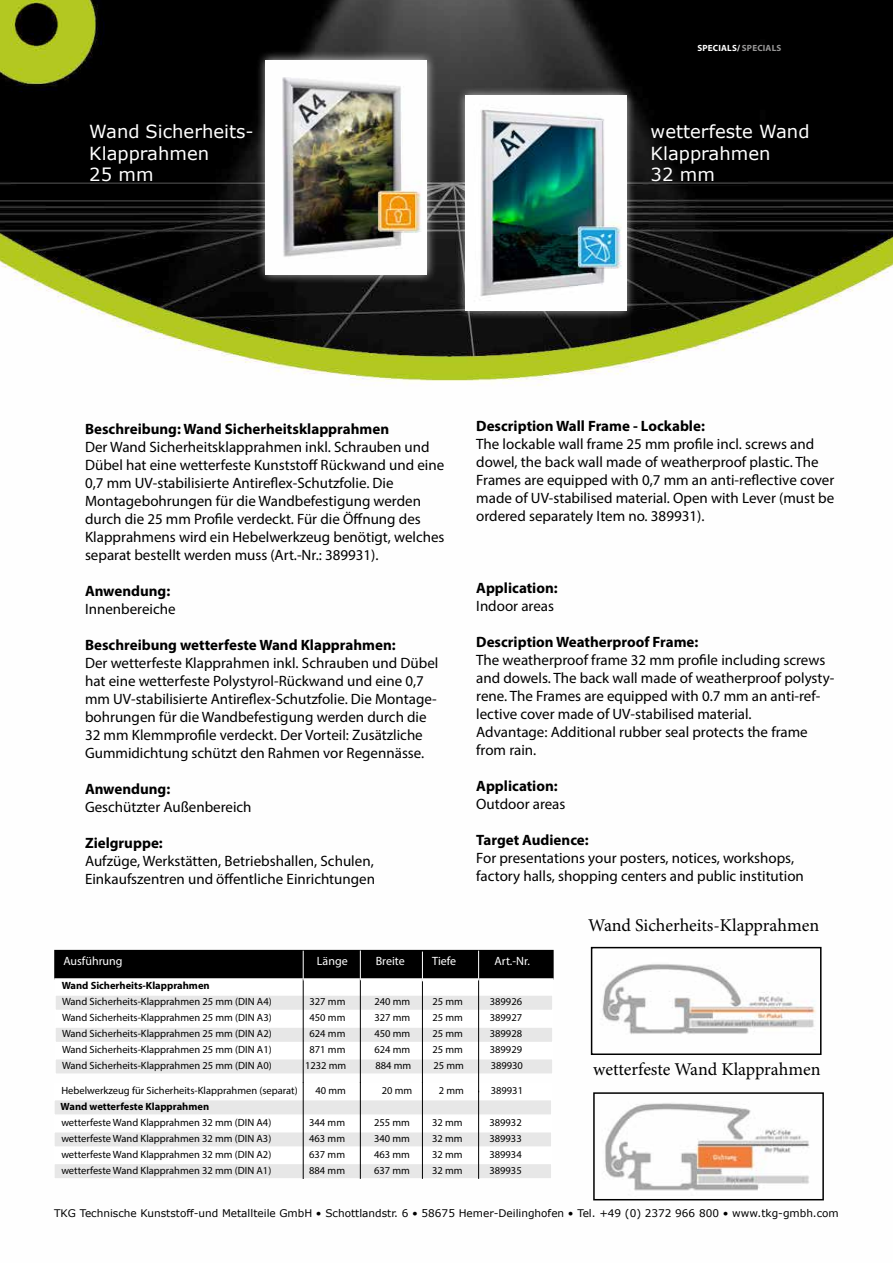
<style>
.page{position:relative;width:893px;height:1263px;background:#fff}
.page>*{position:absolute;margin:0;border:0;box-sizing:border-box;transform-origin:0 0}
.t1{font:18px/21.6px "Verdana";color:#fff}
.t2{font:18px "Minion Pro";letter-spacing:-.005em;color:#000}
.t3{font:15px/18px "Myriad Pro";color:#000}
.t4{font:700 15px "Myriad Pro";color:#000}
.t5{font:12px "Myriad Pro";color:#fff}
.t6{font:10.5px "Myriad Pro";color:#000}
.t7{font:10.5px "Verdana";color:#000}
.t8{font:700 10.5px "Myriad Pro";color:#000}
.t9{font:700 9px "Myriad Pro";letter-spacing:.02em;color:#fff}
.s1{color:#979696}
</style>
<div class="page">
<img style="left:0;top:0;width:893px;height:1201px">
<div style="left:256px;top:50px;width:180px;height:234px;background:#fff;opacity:.75"></div>
<img style="left:266px;top:60px;width:161px;height:215px">
<div style="left:456px;top:86px;width:180px;height:234px;background:#fff;opacity:.75"></div>
<img style="left:466px;top:96px;width:160px;height:214px">
<div style="left:55px;top:951px;width:498px;height:28px;background:#000"></div>
<div style="left:54px;top:950px;width:500px;height:30px;border:2px solid #000"></div>
<div style="left:55px;top:979px;width:498px;height:15px;background:#fff"></div>
<div style="left:54px;top:978px;width:500px;height:17px;border:2px solid #fff"></div>
<div style="left:55px;top:995px;width:498px;height:15px;background:#e7e7e7"></div>
<div style="left:54px;top:994px;width:500px;height:17px;border:2px solid #fff"></div>
<div style="left:55px;top:1011px;width:498px;height:15px;background:#fff"></div>
<div style="left:55px;top:1027px;width:498px;height:15px;background:#e7e7e7"></div>
<div style="left:54px;top:1026px;width:500px;height:17px;border:2px solid #fff"></div>
<div style="left:55px;top:1043px;width:498px;height:15px;background:#fff"></div>
<div style="left:55px;top:1059px;width:498px;height:15px;background:#e7e7e7"></div>
<div style="left:54px;top:1058px;width:500px;height:17px;border:2px solid #fff"></div>
<hr style="left:422px;top:978px;width:1px;height:115px;background:#000">
<hr style="left:422px;top:951px;width:1px;height:30px;background:#fff">
<hr style="left:303px;top:978px;width:1px;height:111px;background:#000">
<svg style="left:303px;top:951px;width:1px;height:29px"></svg>
<hr style="left:360px;top:978px;width:1px;height:115px;background:#000">
<hr style="left:360px;top:950px;width:1px;height:30px;background:#fff">
<div style="left:54px;top:1084px;width:498px;height:15px;background:#fff"></div>
<div style="left:54px;top:1100px;width:498px;height:15px;background:#e7e7e7"></div>
<div style="left:53px;top:1099px;width:500px;height:17px;border:2px solid #fff"></div>
<div style="left:54px;top:1116px;width:498px;height:15px;background:#fff"></div>
<div style="left:54px;top:1132px;width:498px;height:15px;background:#e7e7e7"></div>
<div style="left:53px;top:1131px;width:500px;height:17px;border:2px solid #fff"></div>
<div style="left:54px;top:1147px;width:498px;height:16px;background:#fff"></div>
<div style="left:54px;top:1163px;width:498px;height:16px;background:#e7e7e7"></div>
<div style="left:53px;top:1163px;width:500px;height:17px;border:2px solid #fff"></div>
<hr style="left:303px;top:1082px;width:1px;height:97px;background:#000">
<hr style="left:360px;top:1082px;width:1px;height:97px;background:#000">
<hr style="left:422px;top:1082px;width:1px;height:97px;background:#000">
<hr style="left:478px;top:977px;width:1px;height:115px;background:#000">
<svg style="left:478px;top:951px;width:1px;height:29px"></svg>
<hr style="left:478px;top:1091px;width:1px;height:88px;background:#000">
<img style="left:594px;top:950px;width:224px;height:89px">
<div style="left:591px;top:947px;width:230px;height:108px;border:2px solid #000"></div>
<img style="left:596px;top:1095px;width:225px;height:101px">
<div style="left:593px;top:1092px;width:231px;height:108px;border:2px solid #000"></div>
<p class="t9" style="left:697px;top:42px;width:85px">SPECIALS/ <span class="s1">SPECIALS</span></p>
<p class="t1" style="left:89px;top:121px;width:166px">Wand Sicherheits-<br>Klapprahmen<br>25 mm</p>
<p class="t1" style="left:651px;top:121px;width:160px">wetterfeste Wand<br>Klapprahmen<br>32 mm</p>
<p class="t4" style="left:85px;top:419px;width:306px">Beschreibung: Wand Sicherheitsklapprahmen</p>
<p class="t3" style="left:85px;top:437px;width:361px">Der Wand Sicherheitsklapprahmen inkl. Schrauben und Dübel hat eine wetterfeste Kunststoff Rückwand und eine 0,7 mm UV-stabilisierte Antireflex-Schutzfolie. Die Montagebohrungen für die Wandbefestigung werden durch die 25 mm Profile verdeckt. Für die Öffnung des Klapprahmens wird ein Hebelwerkzeug benötigt, welches separat bestellt werden muss (Art.-Nr.: 389931).</p>
<p class="t4" style="left:85px;top:581px;width:87px">Anwendung:</p>
<p class="t3" style="left:85px;top:599px;width:92px">Innenbereiche</p>
<p class="t4" style="left:85px;top:635px;width:312px">Beschreibung wetterfeste Wand Klapprahmen:</p>
<p class="t3" style="left:85px;top:653px;width:355px">Der wetterfeste Klapprahmen inkl. Schrauben und Dübel hat eine wetterfeste Polystyrol-Rückwand und eine 0,7 mm UV-stabilisierte Antireflex-Schutzfolie. Die Montage&shy;bohrungen für die Wandbefestigung werden durch die 32 mm Klemmprofile verdeckt. Der Vorteil: Zusätzliche Gummidichtung schützt den Rahmen vor Regennässe.</p>
<p class="t4" style="left:85px;top:779px;width:87px">Anwendung:</p>
<p class="t3" style="left:85px;top:797px;width:168px">Geschützter Außenbereich</p>
<p class="t4" style="left:85px;top:833px;width:79px">Zielgruppe:</p>
<p class="t3" style="left:85px;top:851px;width:292px">Aufzüge, Werkstätten, Betriebshallen, Schulen,<br>Einkaufszentren und öffentliche Einrichtungen</p>
<p class="t4" style="left:476px;top:416px;width:230px">Description Wall Frame - Lockable:</p>
<p class="t3" style="left:476px;top:435px;width:360px">The lockable wall frame 25 mm profile incl. screws and dowel, the back wall made of weatherproof plastic. The Frames are equipped with 0,7 mm an anti-reflective cover made of UV-stabilised material. Open with Lever (must be ordered separately Item no. 389931).</p>
<p class="t4" style="left:476px;top:578px;width:83px">Application:</p>
<p class="t3" style="left:476px;top:597px;width:79px">Indoor areas</p>
<p class="t4" style="left:476px;top:632px;width:224px">Description Weatherproof Frame:</p>
<p class="t3" style="left:476px;top:651px;width:360px">The weatherproof frame 32 mm profile including screws and dowels. The back wall made of weatherproof polysty&shy;rene. The Frames are equipped with 0.7 mm an anti-ref&shy;lective cover made of UV-stabilised material.<br>Advantage: Additional rubber seal protects the frame from rain.</p>
<p class="t4" style="left:476px;top:776px;width:83px">Application:</p>
<p class="t3" style="left:476px;top:795px;width:91px">Outdoor areas</p>
<p class="t4" style="left:476px;top:830px;width:114px">Target Audience:</p>
<p class="t3" style="left:476px;top:849px;width:329px">For presentations your posters, notices, workshops, factory halls, shopping centers and public institution</p>
<p class="t2" style="left:588px;top:913px;width:232px">Wand Sicherheits-Klapprahmen</p>
<p class="t5" style="left:63px;top:953px;width:61px">Ausführung</p>
<p class="t5" style="left:317px;top:953px;width:32px">Länge</p>
<p class="t5" style="left:376px;top:953px;width:31px">Breite</p>
<p class="t5" style="left:432px;top:953px;width:25px">Tiefe</p>
<p class="t5" style="left:494px;top:953px;width:37px">Art.-Nr.</p>
<p class="t8" style="left:62px;top:979px;width:149px">Wand Sicherheits-Klapprahmen</p>
<p class="t6" style="left:62px;top:995px;width:211px">Wand Sicherheits-Klapprahmen 25 mm (DIN A4)</p>
<p class="t6" style="left:310px;top:995px;width:37px">327 mm</p>
<p class="t6" style="left:374px;top:995px;width:37px">240 mm</p>
<p class="t6" style="left:433px;top:995px;width:32px">25 mm</p>
<p class="t6" style="left:490px;top:995px;width:34px">389926</p>
<p class="t6" style="left:62px;top:1011px;width:211px">Wand Sicherheits-Klapprahmen 25 mm (DIN A3)</p>
<p class="t6" style="left:310px;top:1011px;width:37px">450 mm</p>
<p class="t6" style="left:374px;top:1011px;width:37px">327 mm</p>
<p class="t6" style="left:433px;top:1011px;width:32px">25 mm</p>
<p class="t6" style="left:490px;top:1011px;width:34px">389927</p>
<p class="t6" style="left:62px;top:1027px;width:211px">Wand Sicherheits-Klapprahmen 25 mm (DIN A2)</p>
<p class="t6" style="left:310px;top:1027px;width:37px">624 mm</p>
<p class="t6" style="left:374px;top:1027px;width:37px">450 mm</p>
<p class="t6" style="left:433px;top:1027px;width:32px">25 mm</p>
<p class="t6" style="left:490px;top:1027px;width:34px">389928</p>
<p class="t6" style="left:62px;top:1043px;width:211px">Wand Sicherheits-Klapprahmen 25 mm (DIN A1)</p>
<p class="t6" style="left:310px;top:1043px;width:37px">871 mm</p>
<p class="t6" style="left:374px;top:1043px;width:37px">624 mm</p>
<p class="t6" style="left:433px;top:1043px;width:32px">25 mm</p>
<p class="t6" style="left:490px;top:1043px;width:34px">389929</p>
<p class="t6" style="left:62px;top:1059px;width:211px">Wand Sicherheits-Klapprahmen 25 mm (DIN A0)</p>
<p class="t6" style="left:305px;top:1059px;width:43px">1232 mm</p>
<p class="t6" style="left:375px;top:1059px;width:37px">884 mm</p>
<p class="t6" style="left:433px;top:1059px;width:32px">25 mm</p>
<p class="t6" style="left:491px;top:1059px;width:34px">389930</p>
<p class="t6" style="left:61px;top:1084px;width:238px">Hebelwerkzeug für Sicherheits-Klapprahmen (separat)</p>
<p class="t6" style="left:316px;top:1084px;width:32px">40 mm</p>
<p class="t6" style="left:382px;top:1084px;width:32px">20 mm</p>
<p class="t6" style="left:439px;top:1084px;width:27px">2 mm</p>
<p class="t6" style="left:491px;top:1084px;width:34px">389931</p>
<p class="t8" style="left:61px;top:1099px;width:150px">Wand wetterfeste Klapprahmen</p>
<p class="t6" style="left:61px;top:1116px;width:211px">wetterfeste Wand Klapprahmen 32 mm (DIN A4)</p>
<p class="t6" style="left:309px;top:1116px;width:37px">344 mm</p>
<p class="t6" style="left:374px;top:1116px;width:37px">255 mm</p>
<p class="t6" style="left:432px;top:1116px;width:32px">32 mm</p>
<p class="t6" style="left:489px;top:1116px;width:34px">389932</p>
<p class="t6" style="left:61px;top:1132px;width:211px">wetterfeste Wand Klapprahmen 32 mm (DIN A3)</p>
<p class="t6" style="left:309px;top:1132px;width:37px">463 mm</p>
<p class="t6" style="left:374px;top:1132px;width:37px">340 mm</p>
<p class="t6" style="left:432px;top:1132px;width:32px">32 mm</p>
<p class="t6" style="left:489px;top:1132px;width:34px">389933</p>
<p class="t6" style="left:61px;top:1147px;width:211px">wetterfeste Wand Klapprahmen 32 mm (DIN A2)</p>
<p class="t6" style="left:309px;top:1147px;width:37px">637 mm</p>
<p class="t6" style="left:374px;top:1147px;width:37px">463 mm</p>
<p class="t6" style="left:432px;top:1147px;width:32px">32 mm</p>
<p class="t6" style="left:489px;top:1147px;width:34px">389934</p>
<p class="t6" style="left:61px;top:1163px;width:211px">wetterfeste Wand Klapprahmen 32 mm (DIN A1)</p>
<p class="t6" style="left:309px;top:1163px;width:37px">884 mm</p>
<p class="t6" style="left:374px;top:1163px;width:37px">637 mm</p>
<p class="t6" style="left:432px;top:1163px;width:32px">32 mm</p>
<p class="t6" style="left:489px;top:1163px;width:34px">389935</p>
<p class="t2" style="left:593px;top:1057px;width:229px">wetterfeste Wand Klapprahmen</p>
<p class="t7" style="left:54px;top:1206px;width:786px">TKG Technische Kunststoff-und Metallteile GmbH • Schottlandstr. 6 • 58675 Hemer-Deilinghofen • Tel. +49 (0) 2372 966 800 • www.tkg-gmbh.com</p>
</div>
